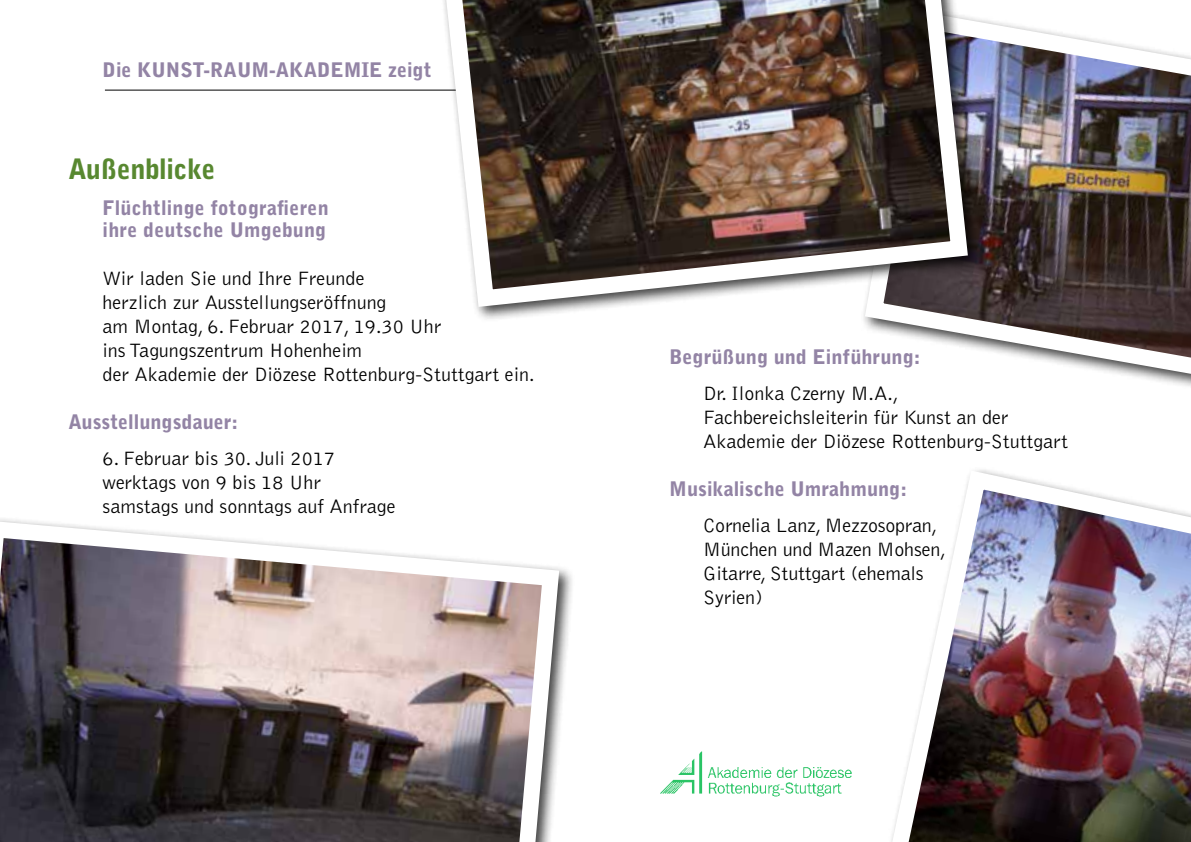
<style>
.page{position:relative;width:1191px;height:842px;background:#fff}
.page>*{position:absolute;margin:0;border:0;box-sizing:border-box;transform-origin:0 0}
.t1{font:900 28px "Bell Gothic Std";letter-spacing:-.01em;color:#588830}
.t2{font:300 20px/24px "Bell Gothic Std";color:#000}
.t3{font:900 20px/22px "Bell Gothic Std";color:#9384a5}
</style>
<div class="page">
<img style="left:0;top:519px;width:568px;height:323px">
<img style="left:660px;top:752px;width:192px;height:44px">
<hr style="left:105px;top:90px;width:1086px;height:1px;background:#000">
<img style="left:865px;top:20px;width:326px;height:367px">
<div style="left:440px;top:0;width:543px;height:323px;background:#000;opacity:.75"></div>
<img style="left:436px;top:0;width:540px;height:316px">
<img style="left:891px;top:470px;width:300px;height:372px">
<p class="t3" style="left:103px;top:59px;width:330px">Die KUNST-RAUM-AKADEMIE zeigt</p>
<h1 class="t1" style="left:69px;top:152px;width:148px">Außenblicke</h1>
<p class="t3" style="left:103px;top:197px;width:227px">Flüchtlinge fotografieren ihre deutsche Umgebung</p>
<p class="t2" style="left:103px;top:266px;width:433px">Wir laden Sie und Ihre Freunde<br>herzlich zur Ausstellungseröffnung<br>am Montag, 6. Februar 2017, 19.30 Uhr<br>ins Tagungszentrum Hohenheim<br>der Akademie der Diözese Rottenburg-Stuttgart ein.</p>
<p class="t3" style="left:69px;top:411px;width:171px">Ausstellungsdauer:</p>
<p class="t2" style="left:103px;top:446px;width:295px">6. Februar bis 30. Juli 2017 werktags von 9 bis 18 Uhr samstags und sonntags auf Anfrage</p>
<p class="t3" style="left:669px;top:346px;width:253px">Begrüßung und Einführung:</p>
<p class="t2" style="left:703px;top:381px;width:366px">Dr. Ilonka Czerny M.A.,<br>Fachbereichsleiterin für Kunst an der<br>Akademie der Diözese Rottenburg-Stuttgart</p>
<p class="t3" style="left:669px;top:478px;width:239px">Musikalische Umrahmung:</p>
<p class="t2" style="left:703px;top:513px;width:244px">Cornelia Lanz, Mezzosopran,<br>München und Mazen Mohsen,<br>Gitarre, Stuttgart (ehemals<br>Syrien)</p>
</div>
